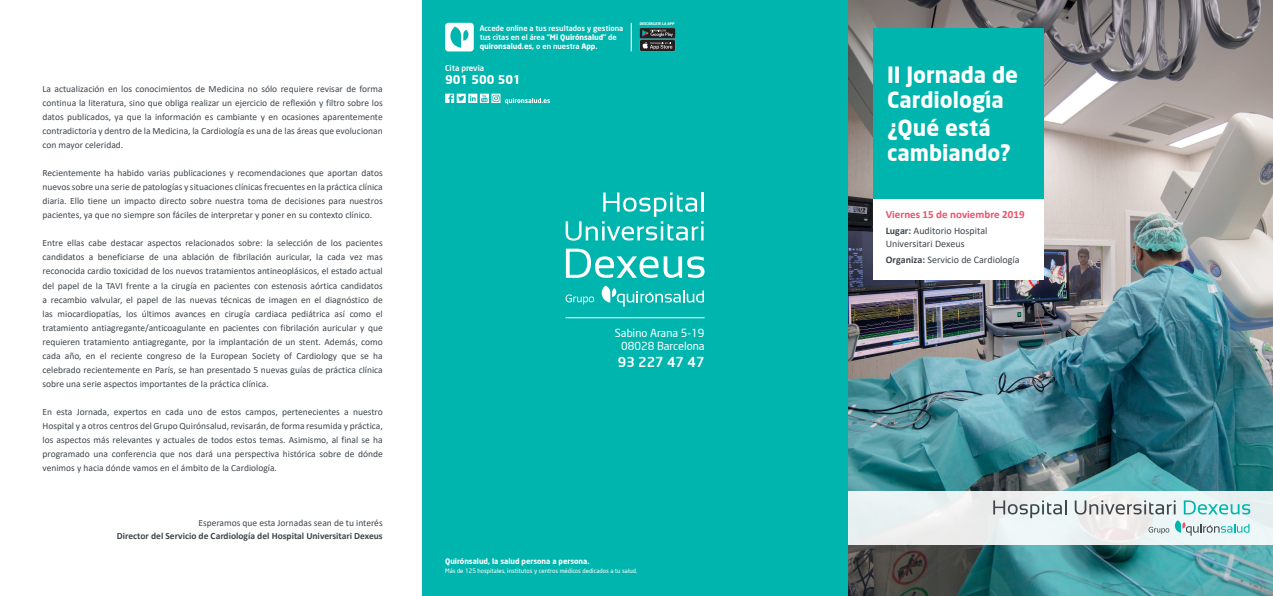
<style>
.page{position:relative;width:1273px;height:596px;background:#fff}
.page>*{position:absolute;margin:0;border:0;box-sizing:border-box;transform-origin:0 0}
.t1{font:700 22px/25px "Neo Sans";color:#fff}
.t2{font:500 13.5px "Neo Sans";color:#fff}
.t3{font:700 12px "Neo Sans";color:#fff}
.t4{font:11px "Neo Sans";color:#fff}
.t5{font:700 11px "Calibri";color:#ef5069}
.t6{font:10px/13px "Calibri";color:#3f464d}
.t7{font:9.5px/14px "Calibri";color:#3f464d;text-align:justify}
.t8{font:700 9.5px/13px "Calibri";color:#3f464d;text-align:right}
.t9{font:500 8px "Neo Sans";color:#fff}
.t10{font:500 7.5px/9px "Neo Sans";color:#fff}
.t11{font:700 7.5px "Neo Sans";color:#fff}
.t12{font:6px "Neo Sans";color:#fff}
.t13{font:700 3.5px "Neo Sans";color:#fff}
.s1{font-weight:400}
.s2{font-weight:700}
</style>
<div class="page">
<img style="left:848px;top:0;width:425px;height:595px">
<div style="left:848px;top:490px;width:425px;height:54px;background:#ecf1f2"></div>
<div style="left:422px;top:0;width:426px;height:595px;background:#00b5ae"></div>
<svg style="left:993px;top:500px;width:74px;height:18px"></svg>
<svg style="left:1075px;top:500px;width:100px;height:14px"></svg>
<svg style="left:1184px;top:500px;width:66px;height:14px"></svg>
<svg style="left:1175px;top:520px;width:74px;height:15px"></svg>
<svg style="left:1148px;top:526px;width:21px;height:7px"></svg>
<hr style="left:566px;top:317px;width:138px;height:1px;background:#fff">
<div style="left:445px;top:23px;width:29px;height:28px;background:#fff;border-radius:3px"></div>
<svg style="left:450px;top:27px;width:18px;height:21px"></svg>
<svg style="left:631px;top:23px;width:1px;height:28px"></svg>
<svg style="left:445px;top:94px;width:105px;height:10px"></svg>
<svg style="left:640px;top:28px;width:35px;height:23px"></svg>
<svg style="left:602px;top:285px;width:102px;height:21px"></svg>
<svg style="left:566px;top:294px;width:28px;height:10px"></svg>
<hr style="left:701px;top:192px;width:3px;height:19px;background:#fff">
<svg style="left:566px;top:192px;width:137px;height:48px"></svg>
<svg style="left:566px;top:248px;width:92px;height:30px"></svg>
<svg style="left:664px;top:256px;width:40px;height:22px"></svg>
<div style="left:873px;top:198px;width:170px;height:82px;background:#fff"></div>
<div style="left:873px;top:28px;width:170px;height:170px;background:#00b5ae"></div>
<p class="t7" style="left:43px;top:82px;width:342px">La actualización en los conocimientos de Medicina no sólo requiere revisar de forma continua la literatura, sino que obliga realizar un ejercicio de reflexión y filtro sobre los datos publicados, ya que la información es cambiante y en ocasiones aparentemente contradictoria y dentro de la Medicina, la Cardiología es una de las áreas que evolucionan con mayor celeridad.</p>
<p class="t7" style="left:43px;top:166px;width:342px">Recientemente ha habido varias publicaciones y recomendaciones que aportan datos nuevos sobre una serie de patologías y situaciones clínicas frecuentes en la práctica clínica diaria. Ello tiene un impacto directo sobre nuestra toma de decisiones para nuestros pacientes, ya que no siempre son fáciles de interpretar y poner en su contexto clínico.</p>
<p class="t7" style="left:43px;top:236px;width:342px">Entre ellas cabe destacar aspectos relacionados sobre: la selección de los pacientes candidatos a beneficiarse de una ablación de fibrilación auricular, la cada vez mas reconocida cardio toxicidad de los nuevos tratamientos antineoplásicos, el estado actual del papel de la TAVI frente a la cirugía en pacientes con estenosis aórtica candidatos a recambio valvular, el papel de las nuevas técnicas de imagen en el diagnóstico de las miocardiopatías, los últimos avances en cirugía cardiaca pediátrica así como el tratamiento antiagregante/anticoagulante en pacientes con fibrilación auricular y que requieren tratamiento antiagregante, por la implantación de un stent. Además, como cada año, en el reciente congreso de la European Society of Cardiology que se ha celebrado recientemente en París, se han presentado 5 nuevas guías de práctica clínica sobre una serie aspectos importantes de la práctica clínica.</p>
<p class="t7" style="left:43px;top:404px;width:342px">En esta Jornada, expertos en cada uno de estos campos, pertenecientes a nuestro Hospital y a otros centros del Grupo Quirónsalud, revisarán, de forma resumida y práctica, los aspectos más relevantes y actuales de todos estos temas. Asimismo, al final se ha programado una conferencia que nos dará una perspectiva histórica sobre de dónde venimos y hacia dónde vamos en el ámbito de la Cardiología.</p>
<p class="t8" style="left:117px;top:516px;width:267px"><span class="s1">Esperamos que esta Jornadas sean de tu interés<br></span>Director del Servicio de Cardiología del Hospital Universitari Dexeus</p>
<p class="t10" style="left:480px;top:24px;width:145px">Accede online a tus resultados y gestiona tus citas en el área “<span class="s2">Mi Quirónsalud</span>” de <span class="s2">quironsalud.es,</span> o en nuestra <span class="s2">App.</span></p>
<p class="t9" style="left:445px;top:63px;width:41px">Cita previa</p>
<p class="t3" style="left:445px;top:72px;width:77px">901 500 501</p>
<p class="t13" style="left:640px;top:22px;width:36px">DESCÁRGATE LA APP</p>
<p class="t4" style="left:615px;top:326px;width:91px">Sabino Arana 5-19</p>
<p class="t4" style="left:621px;top:339px;width:85px">08028 Barcelona</p>
<p class="t2" style="left:618px;top:353px;width:88px">93 227 47 47</p>
<p class="t11" style="left:445px;top:556px;width:146px">Quirónsalud, la salud persona a persona.</p>
<p class="t12" style="left:445px;top:567px;width:194px">Más de 125 hospitales, institutos y centros médicos dedicados a tu salud.</p>
<p class="t1" style="left:887px;top:62px;width:133px">II Jornada de<br>Cardiología</p>
<p class="t1" style="left:887px;top:115px;width:126px">¿Qué está cambiando?</p>
<p class="t5" style="left:886px;top:207px;width:140px">Viernes 15 de noviembre 2019</p>
<p class="t6" style="left:886px;top:224px;width:103px"><span class="s2">Lugar:</span> Auditorio Hospital<br>Universitari Dexeus</p>
<p class="t6" style="left:886px;top:253px;width:135px"><span class="s2">Organiza:</span> Servicio de Cardiología</p>
</div>
